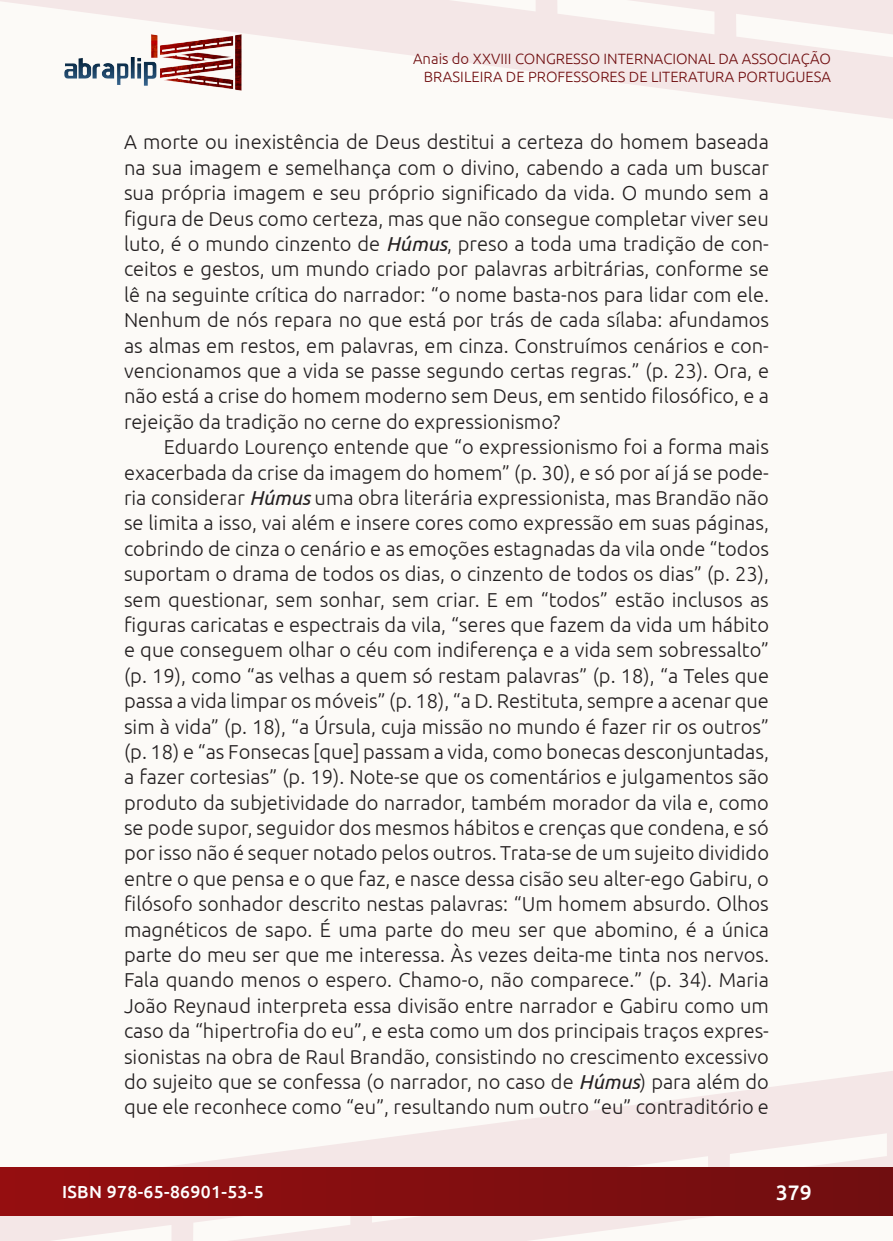
<style>
.page{position:relative;width:893px;height:1241px;background:#fff}
.page>*{position:absolute;margin:0;border:0;box-sizing:border-box;transform-origin:0 0}
.t1{font:500 21px "Ubuntu";color:#fff}
._7_CORPO{font:300 20.12px/25.4px "Ubuntu";color:#231f20;text-align:justify}
.t2{font:500 17.5px "Ubuntu";letter-spacing:.02em;color:#fff}
.t3{font:300 14.88px/17.8px "Ubuntu";color:#700e10;text-align:right}
.s1{font-weight:400;font-style:italic}
</style>
<div class="page">
<div style="left:0;top:0;width:893px;height:1240px;background:#fcfaf7"></div>
<svg style="left:0;top:1071px;width:893px;height:169px"></svg>
<svg style="left:0;top:0;width:893px;height:119px"></svg>
<div style="left:1px;top:1167px;width:891px;height:47px;background:linear-gradient(to right,#950e10,#700e10)"></div>
<img style="left:62px;top:31px;width:182px;height:62px">
<p class="t3" style="left:413px;top:49px;width:419px">Anais do XXVIII CONGRESSO INTERNACIONAL DA ASSOCIAÇÃO<br>BRASILEIRA DE PROFESSORES DE LITERATURA PORTUGUESA</p>
<p class="_7_CORPO" style="left:124px;top:129px;width:646px">A morte ou inexistência de Deus destitui a certeza do homem baseada na sua imagem e semelhança com o divino, cabendo a cada um buscar sua própria imagem e seu próprio significado da vida. O mundo sem a figura de Deus como certeza, mas que não consegue completar viver seu luto, é o mundo cinzento de <span class="s1">Húmus</span>, preso a toda uma tradição de con&shy;ceitos e gestos, um mundo criado por palavras arbitrárias, conforme se lê na seguinte crítica do narrador: “o nome basta-nos para lidar com ele.<br>Nenhum de nós repara no que está por trás de cada sílaba: afundamos as almas em restos, em palavras, em cinza. Construímos cenários e con&shy;vencionamos que a vida se passe segundo certas regras.” (p. 23). Ora, e não está a crise do homem moderno sem Deus, em sentido filosófico, e a rejeição da tradição no cerne do expressionismo?</p>
<p class="_7_CORPO" style="left:124px;top:434px;width:646px;text-indent:40px">Eduardo Lourenço entende que “o expressionismo foi a forma mais exacerbada da crise da imagem do homem” (p. 30), e só por aí já se pode&shy;ria considerar <span class="s1">Húmus</span> uma obra literária expressionista, mas Brandão não se limita a isso, vai além e insere cores como expressão em suas páginas, cobrindo de cinza o cenário e as emoções estagnadas da vila onde “todos suportam o drama de todos os dias, o cinzento de todos os dias” (p. 23), sem questionar, sem sonhar, sem criar. E em “todos” estão inclusos as figuras caricatas e espectrais da vila, “seres que fazem da vida um hábito e que conseguem olhar o céu com indiferença e a vida sem sobressalto” (p. 19), como “as velhas a quem só restam palavras” (p. 18), “a Teles que passa a vida limpar os móveis” (p. 18), “a D. Restituta, sempre a acenar que sim à vida” (p. 18), “a Úrsula, cuja missão no mundo é fazer rir os outros” (p. 18) e “as Fonsecas [que] passam a vida, como bonecas desconjuntadas, a fazer cortesias” (p. 19). Note-se que os comentários e julgamentos são produto da subjetividade do narrador, também morador da vila e, como se pode supor, seguidor dos mesmos hábitos e crenças que condena, e só por isso não é sequer notado pelos outros. Trata-se de um sujeito dividido entre o que pensa e o que faz, e nasce dessa cisão seu alter-ego Gabiru, o filósofo sonhador descrito nestas palavras: “Um homem absurdo. Olhos magnéticos de sapo. É uma parte do meu ser que abomino, é a única parte do meu ser que me interessa. Às vezes deita-me tinta nos nervos.<br>Fala quando menos o espero. Chamo-o, não comparece.” (p. 34). Maria João Reynaud interpreta essa divisão entre narrador e Gabiru como um caso da “hipertrofia do eu”, e esta como um dos principais traços expres&shy;sionistas na obra de Raul Brandão, consistindo no crescimento excessivo do sujeito que se confessa (o narrador, no caso de <span class="s1">Húmus</span>) para além do que ele reconhece como “eu”, resultando num outro “eu” contraditório e</p>
<p class="t2" style="left:62px;top:1180px;width:203px">ISBN 978-65-86901-53-5</p>
<p class="t1" style="left:776px;top:1178px;width:37px">379</p>
</div>
